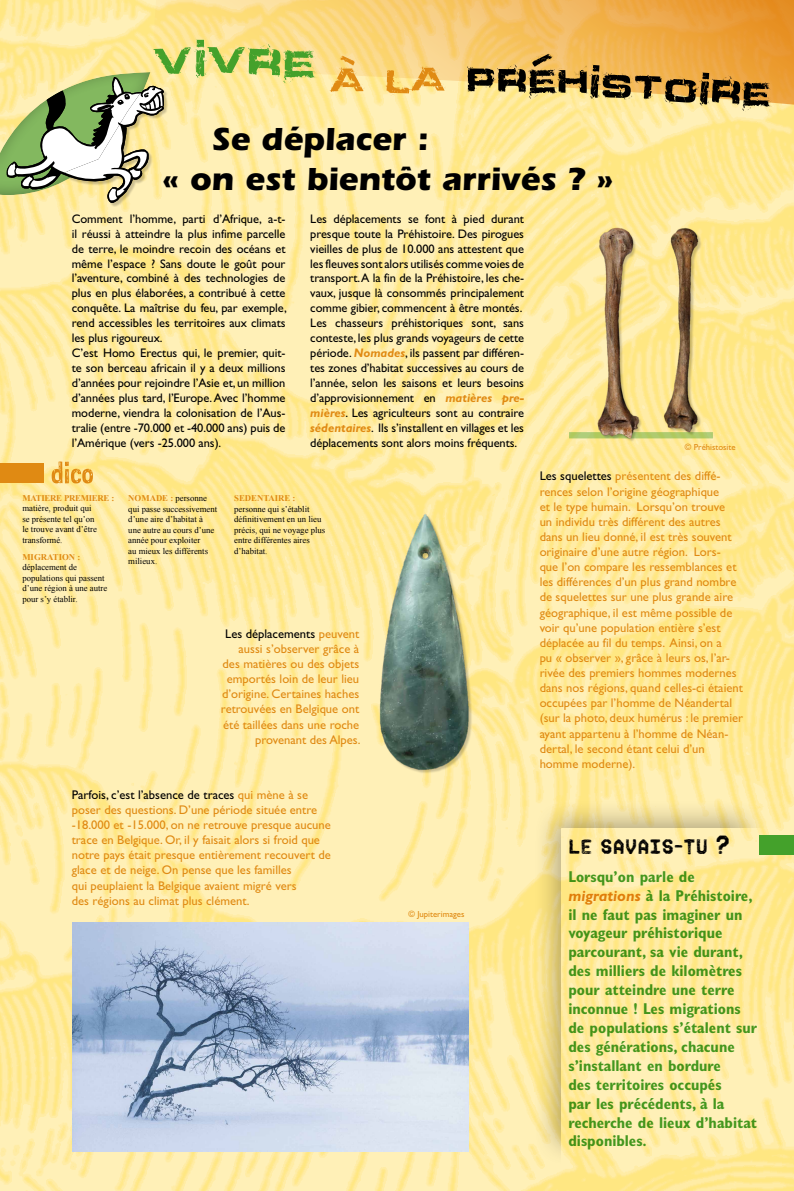
<style>
.page{position:relative;width:794px;height:1191px;background:#fff}
.page>*{position:absolute;margin:0;border:0;box-sizing:border-box;transform-origin:0 0}
.t1{font:700 33px/39.6px "Itc Eras";color:#000}
.t2{font:24.5px "Fh Ink";color:#000}
.t3{font:700 condensed 15.75px/18.9px "Gill Sans";color:#44a12b}
.t4{font:12.6px/15.1px "Gill Sans";color:#e08a13}
.t5{font:12.42px/14.9px "Gill Sans";letter-spacing:-.005em;color:#000}
.t6{font:8.75px/10.5px "Times New Roman";color:#000}
.t7{font:700 8.75px "Times New Roman";letter-spacing:-.015em;color:#e08a13}
.t8{font:8.75px "Gill Sans";color:#e08a13}
.s1{font-weight:700;font-style:italic;color:#e08a13}
.s2{font-weight:700;color:#e08a13}
.s3{color:#000}
.s4{font-style:italic;font-stretch:normal;color:#e08a13}
</style>
<div class="page">
<img style="left:0;top:0;width:794px;height:1191px">
<img style="left:357px;top:496px;width:121px;height:280px">
<svg style="left:52px;top:461px;width:41px;height:22px"></svg>
<div style="left:0;top:463px;width:43px;height:20px;background:#e08a13"></div>
<svg style="left:150px;top:0;width:644px;height:106px;background:#f5c468"></svg>
<img style="left:72px;top:922px;width:396px;height:229px">
<div style="left:569px;top:432px;width:144px;height:6px;background:#afca67"></div>
<img style="left:568px;top:220px;width:76px;height:223px">
<img style="left:653px;top:215px;width:73px;height:223px">
<div style="left:531px;top:796px;width:236px;height:369px;background:#000;opacity:.3"></div>
<img style="left:562px;top:828px;width:232px;height:363px">
<div style="left:759px;top:835px;width:35px;height:20px;background:#44a12b"></div>
<div style="left:64px;top:86px;width:104px;height:121px;background:#000;opacity:.2"></div>
<svg style="left:0;top:38px;width:317px;height:165px;background:#dad694"></svg>
<svg style="left:330px;top:44px;width:115px;height:52px;background:#f7d079"></svg>
<svg style="left:467px;top:42px;width:305px;height:69px;background:#c8a054"></svg>
<h1 class="t1" style="left:161px;top:119px;width:454px;text-indent:50px">Se déplacer :<br>« on est bientôt arrivés ? »</h1>
<p class="t5" style="left:72px;top:211px;width:216px">Comment l’homme, parti d’Afrique, a-t&shy;il réussi à atteindre la plus infime parcelle de terre, le moindre recoin des océans et même l’espace ? Sans doute le goût pour l’aventure, combiné à des technologies de plus en plus élaborées, a contribué à cette conquête. La maîtrise du feu, par exemple, rend accessibles les territoires aux climats les plus rigoureux.<br>C’est Homo Erectus qui, le premier, quit&shy;te son berceau africain il y a deux millions d’années pour rejoindre l’Asie et, un million d’années plus tard, l’Europe. Avec l’homme moderne, viendra la colonisation de l’Aus&shy;tralie (entre -70.000 et -40.000 ans) puis de l’Amérique (vers -25.000 ans).</p>
<p class="t5" style="left:310px;top:211px;width:215px">Les déplacements se font à pied durant presque toute la Préhistoire. Des pirogues vieilles de plus de 10.000 ans attestent que les fleuves sont alors utilisés comme voies de transport. A la fin de la Préhistoire, les che&shy;vaux, jusque là consommés principalement comme gibier, commencent à être montés.<br>Les chasseurs préhistoriques sont, sans conteste, les plus grands voyageurs de cette période. <span class="s1">Nomades</span>, ils passent par différen&shy;tes zones d’habitat successives au cours de l’année, selon les saisons et leurs besoins d’approvisionnement en <span class="s1">matières pre&shy;mières</span>. Les agriculteurs sont au contraire <span class="s1">sédentaires</span>. Ils s’installent en villages et les déplacements sont alors moins fréquents.</p>
<p class="t8" style="left:685px;top:442px;width:52px">© Préhistosite</p>
<p class="t7" style="left:22px;top:493px;width:93px">MATIERE PREMIERE :</p>
<p class="t6" style="left:22px;top:503px;width:76px">matière, produit qui se présente tel qu’on le trouve avant d’être transformé.</p>
<p class="t7" style="left:22px;top:552px;width:59px">MIGRATION :</p>
<p class="t6" style="left:22px;top:562px;width:87px">déplacement de populations qui passent d’une région à une autre pour s’y établir.</p>
<p class="t6" style="left:128px;top:493px;width:90px"><span class="s2">NOMADE :</span> personne qui passe successivement d’une aire d’habitat à une autre au cours d’une année pour exploiter<br>au mieux les différents milieux.</p>
<p class="t7" style="left:234px;top:493px;width:63px">SEDENTAIRE :</p>
<p class="t6" style="left:234px;top:503px;width:93px">personne qui s’établit définitivement en un lieu précis, qui ne voyage plus entre différentes aires d’habitat.</p>
<p class="t4" style="left:221px;top:626px;width:141px;text-align:right"><span class="s3">Les déplacements</span> peuvent aussi s’observer grâce à des matières ou des objets emportés loin de leur lieu d’origine. Certaines haches retrouvées en Belgique ont été taillées dans une roche provenant des Alpes.</p>
<p class="t4" style="left:72px;top:787px;width:261px"><span class="s3">Parfois, c’est l’absence de traces</span> qui mène à se poser des questions. D’une période située entre -18.000 et -15.000, on ne retrouve presque aucune trace en Belgique. Or, il y faisait alors si froid que notre pays était presque entièrement recouvert de glace et de neige. On pense que les familles<br>qui peuplaient la Belgique avaient migré vers<br>des régions au climat plus clément.</p>
<p class="t8" style="left:408px;top:909px;width:57px">© Jupiterimages</p>
<p class="t4" style="left:539px;top:468px;width:205px"><span class="s3">Les squelettes</span> présentent des diffé&shy;rences selon l’origine géographique<br>et le type humain. Lorsqu’on trouve<br>un individu très différent des autres dans un lieu donné, il est très souvent originaire d’une autre région. Lors-<br>que l’on compare les ressemblances et les différences d’un plus grand nombre de squelettes sur une plus grande aire géographique, il est même possible de voir qu’une population entière s’est déplacée au fil du temps. Ainsi, on a<br>pu « observer », grâce à leurs os, l’ar&shy;rivée des premiers hommes modernes dans nos régions, quand celles-ci étaient occupées par l’homme de Néandertal (sur la photo, deux humérus : le premier ayant appartenu à l’homme de Néan&shy;dertal, le second étant celui d’un homme moderne).</p>
<h2 class="t2" style="left:568px;top:831px;width:163px">LE SAVAIS-TU ?</h2>
<p class="t3" style="left:568px;top:867px;width:190px">Lorsqu’on parle de <span class="s4">migrations</span> à la Préhistoire, il ne faut pas imaginer un voyageur préhistorique parcourant, sa vie durant, des milliers de kilomètres pour atteindre une terre inconnue ! Les migrations de populations s’étalent sur des générations, chacune s’installant en bordure<br>des territoires occupés<br>par les précédents, à la recherche de lieux d’habitat disponibles.</p>
</div>
